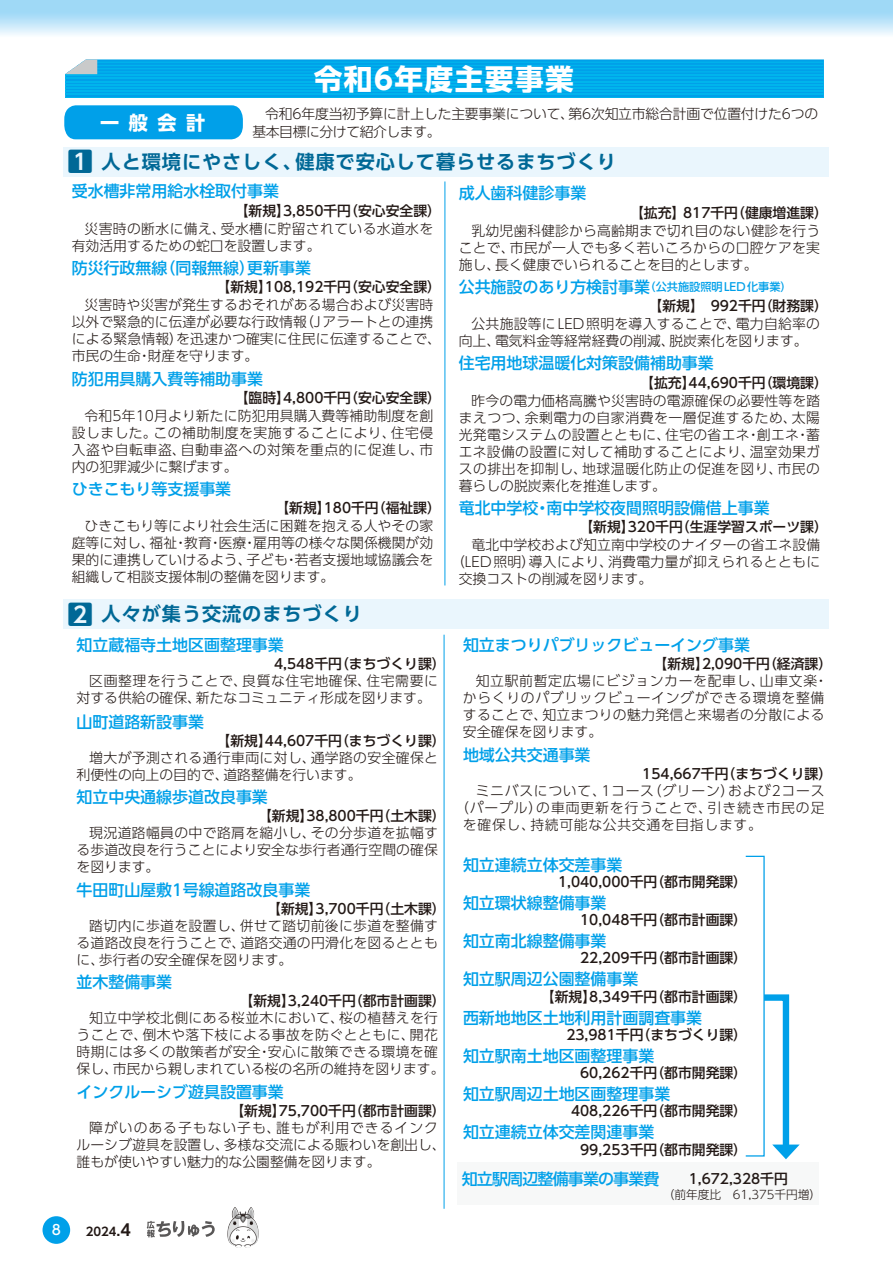
<style>
.page{position:relative;width:893px;height:1263px;background:#fff}
.page>*{position:absolute;margin:0;border:0;box-sizing:border-box;transform-origin:0 0}
.t1{font:700 28.65px "UD Shin Go Pro";letter-spacing:.05em;color:#fff}
.t2{font:700 19.2px "UD Shin Go Pro De";letter-spacing:.05em;color:#006896}
.t3{font:700 19.2px "UD Shin Go Pro";color:#fff}
.t4{font:500 15.9px "UD Shin Go Pro";color:#00a0e9}
.t5{font:500 15.9px "UD Shin Go Pro";letter-spacing:-.05em;color:#00a0e9}
.t6{font:300 13.8px/17px "UD Shin Go Pro";letter-spacing:.01em;color:#221815}
.t7{font:500 13.8px "UD Shin Go Pro";color:#221815}
.t8{font:300 13.8px/17px "UD Shin Go Pro";letter-spacing:.05em;color:#221815}
.t9{font:300 13.8px/18.1px "UD Shin Go Pro";letter-spacing:-.015em;color:#221815}
.t10{font:300 13.8px "UD Shin Go Pro";letter-spacing:.065em;color:#221815}
.t11{font:500 13.8px "UD Shin Go Pro";color:#fff}
.t12{font:300 11.7px "UD Shin Go Pro";color:#221815}
.t13{font:700 11.7px "UD Shin Go Pro De";color:#221815}
.t14{font:500 11.1px "UD Shin Go Pro";color:#00a0e9}
.s1{font-size:25.5px}
.s2{font-size:13.8px}
.s3{font-size:15.9px}
.s4{font-size:13.8px;color:#221815}
</style>
<div class="page">
<div style="left:43px;top:1216px;width:27px;height:28px;background:#00a0e9;border-radius:50%"></div>
<svg style="left:147px;top:1221px;width:68px;height:16px"></svg>
<svg style="left:238px;top:1207px;width:13px;height:7px"></svg>
<svg style="left:0;top:0;width:893px;height:35px;background:#b8e2f8"></svg>
<svg style="left:65px;top:60px;width:759px;height:38px;background:#03abea"></svg>
<div style="left:63px;top:147px;width:766px;height:30px;background:#eaf6fd"></div>
<div style="left:63px;top:599px;width:766px;height:30px;background:#eaf6fd"></div>
<hr style="left:444px;top:635px;width:1px;height:574px;background:#00a0e9">
<hr style="left:444px;top:181px;width:1px;height:404px;background:#00a0e9">
<div style="left:458px;top:1162px;width:361px;height:43px;background:#f7f8f8"></div>
<svg style="left:758px;top:991px;width:42px;height:168px"></svg>
<div style="left:64px;top:105px;width:179px;height:34px;background:#00a0e9"></div>
<h2 class="t3" style="left:100px;top:107px;width:107px">一般会計</h2>
<h1 class="t1" style="left:314px;top:56px;width:262px">令和6年度主要事業</h1>
<p class="t9" style="left:252px;top:104px;width:567px;text-indent:13px">令和6年度当初予算に計上した主要事業について、第6次知立市総合計画で位置付けた6つの基本目標に分けて紹介します。</p>
<h2 class="t2" style="left:68px;top:146px;width:550px"><span class="s1">1</span> 人と環境にやさしく、健康で安心して暮らせるまちづくり</h2>
<p class="t4" style="left:72px;top:178px;width:209px">受水槽非常用給水栓取付事業</p>
<p class="t7" style="left:235px;top:199px;width:208px">【新規】3,850千円（安心安全課）</p>
<p class="t6" style="left:72px;top:219px;width:363px;text-indent:13px">災害時の断水に備え、受水槽に貯留されている水道水を有効活用するための蛇口を設置します。</p>
<p class="t4" style="left:72px;top:255px;width:241px">防災行政無線（同報無線）更新事業</p>
<p class="t7" style="left:217px;top:276px;width:226px">【新規】108,192千円（安心安全課）</p>
<p class="t6" style="left:72px;top:296px;width:371px;text-indent:13px">災害時や災害が発生するおそれがある場合および災害時以外で緊急的に伝達が必要な行政情報（Jアラートとの連携による緊急情報）を迅速かつ確実に住民に伝達することで、市民の生命・財産を守ります。</p>
<p class="t4" style="left:72px;top:366px;width:193px">防犯用具購入費等補助事業</p>
<p class="t7" style="left:235px;top:386px;width:208px">【臨時】4,800千円（安心安全課）</p>
<p class="t6" style="left:72px;top:406px;width:363px;text-align:justify;text-indent:13px">令和5年10月より新たに防犯用具購入費等補助制度を創設しました。この補助制度を実施することにより、住宅侵入盗や自転車盗、自動車盗への対策を重点的に促進し、市内の犯罪減少に繋げます。</p>
<p class="t4" style="left:72px;top:476px;width:161px">ひきこもり等支援事業</p>
<p class="t7" style="left:275px;top:497px;width:167px">【新規】180千円（福祉課）</p>
<p class="t6" style="left:72px;top:517px;width:363px;text-align:justify;text-indent:13px">ひきこもり等により社会生活に困難を抱える人やその家庭等に対し、福祉・教育・医療・雇用等の様々な関係機関が効果的に連携していけるよう、子ども・若者支援地域協議会を組織して相談支援体制の整備を図ります。</p>
<h2 class="t2" style="left:68px;top:598px;width:296px"><span class="s1">2</span> 人々が集う交流のまちづくり</h2>
<p class="t4" style="left:77px;top:632px;width:209px">知立蔵福寺土地区画整理事業</p>
<p class="t7" style="left:274px;top:653px;width:173px">4,548千円（まちづくり課）</p>
<p class="t6" style="left:77px;top:672px;width:363px;text-indent:13px">区画整理を行うことで、良質な住宅地確保、住宅需要に対する供給の確保、新たなコミュニティ形成を図ります。</p>
<p class="t4" style="left:77px;top:709px;width:129px">山町道路新設事業</p>
<p class="t7" style="left:217px;top:729px;width:231px">【新規】44,607千円（まちづくり課）</p>
<p class="t6" style="left:77px;top:749px;width:363px;text-indent:13px">増大が予測される通行車両に対し、通学路の安全確保と利便性の向上の目的で、道路整備を行います。</p>
<p class="t4" style="left:77px;top:784px;width:193px">知立中央通線歩道改良事業</p>
<p class="t7" style="left:258px;top:805px;width:189px">【新規】38,800千円（土木課）</p>
<p class="t6" style="left:77px;top:824px;width:363px;text-align:justify;text-indent:13px">現況道路幅員の中で路肩を縮小し、その分歩道を拡幅する歩道改良を行うことにより安全な歩行者通行空間の確保を図ります。</p>
<p class="t4" style="left:77px;top:876px;width:235px">牛田町山屋敷1号線道路改良事業</p>
<p class="t7" style="left:267px;top:897px;width:180px">【新規】3,700千円（土木課）</p>
<p class="t6" style="left:77px;top:917px;width:363px;text-align:justify;text-indent:13px">踏切内に歩道を設置し、併せて踏切前後に歩道を整備する道路改良を行うことで、道路交通の円滑化を図るとともに、歩行者の安全確保を図ります。</p>
<p class="t4" style="left:77px;top:969px;width:97px">並木整備事業</p>
<p class="t7" style="left:240px;top:990px;width:208px">【新規】3,240千円（都市計画課）</p>
<p class="t6" style="left:77px;top:1009px;width:369px;text-align:center">知立中学校北側にある桜並木において、桜の植替えを行<br>うことで、倒木や落下枝による事故を防ぐとともに、開花時期には多くの散策者が安全・安心に散策できる環境を確保し、市民から親しまれている桜の名所の維持を図ります。</p>
<p class="t4" style="left:77px;top:1078px;width:209px">インクルーシブ遊具設置事業</p>
<p class="t7" style="left:230px;top:1099px;width:217px">【新規】75,700千円（都市計画課）</p>
<p class="t6" style="left:77px;top:1119px;width:371px;text-indent:13px">障がいのある子もない子も、誰もが利用できるインクルーシブ遊具を設置し、多様な交流による賑わいを創出し、誰もが使いやすい魅力的な公園整備を図ります。</p>
<p class="t11" style="left:52px;top:1218px;width:11px">8</p>
<p class="t13" style="left:86px;top:1222px;width:47px">2024<span class="s2">.</span><span class="s3">4</span></p>
<p class="t4" style="left:459px;top:180px;width:129px">成人歯科健診事業</p>
<p class="t7" style="left:630px;top:201px;width:199px">【拡充】817千円（健康増進課）</p>
<p class="t6" style="left:459px;top:222px;width:363px;text-align:justify;text-indent:13px">乳幼児歯科健診から高齢期まで切れ目のない健診を行うことで、市民が一人でも多く若いころからの口腔ケアを実施し、長く健康でいられることを目的とします。</p>
<p class="t14" style="left:459px;top:278px;width:334px"><span class="s3">公共施設のあり方検討事業</span>（公共施設照明LED化事業）</p>
<p class="t7" style="left:648px;top:295px;width:181px">【新規】　992千円（財務課）</p>
<p class="t6" style="left:459px;top:315px;width:363px;text-indent:13px">公共施設等にLED照明を導入することで、電力自給率の向上、電気料金等経常経費の削減、脱炭素化を図ります。</p>
<p class="t4" style="left:459px;top:350px;width:257px">住宅用地球温暖化対策設備補助事業</p>
<p class="t7" style="left:640px;top:371px;width:189px">【拡充】44,690千円（環境課）</p>
<p class="t6" style="left:459px;top:392px;width:363px;text-align:justify;text-indent:13px">昨今の電力価格高騰や災害時の電源確保の必要性等を踏まえつつ、余剰電力の自家消費を一層促進するため、太陽光発電システムの設置とともに、住宅の省エネ・創エネ・蓄エネ設備の設置に対して補助することにより、温室効果ガスの排出を抑制し、地球温暖化防止の促進を図り、市民の暮らしの脱炭素化を推進します。</p>
<p class="t4" style="left:459px;top:495px;width:312px">竜北中学校・南中学校夜間照明設備借上事業</p>
<p class="t7" style="left:579px;top:516px;width:250px">【新規】320千円（生涯学習スポーツ課）</p>
<p class="t6" style="left:471px;top:536px;width:350px">竜北中学校および知立南中学校のナイターの省エネ設備</p>
<p class="t6" style="left:451px;top:553px;width:371px">（LED照明）導入により、消費電力量が抑えられるとともに</p>
<p class="t6" style="left:459px;top:570px;width:195px">交換コストの削減を図ります。</p>
<p class="t4" style="left:463px;top:632px;width:289px">知立まつりパブリックビューイング事業</p>
<p class="t7" style="left:654px;top:653px;width:180px">【新規】2,090千円（経済課）</p>
<p class="t8" style="left:463px;top:672px;width:366px;text-indent:13px">知立駅前暫定広場にビジョンカーを配車し、山車文楽・からくりのパブリックビューイングができる環境を整備することで、知立まつりの魅力発信と来場者の分散による安全確保を図ります。</p>
<p class="t4" style="left:463px;top:741px;width:129px">地域公共交通事業</p>
<p class="t7" style="left:642px;top:762px;width:191px">154,667千円（まちづくり課）</p>
<p class="t8" style="left:476px;top:782px;width:350px">ミニバスについて、1コース（グリーン）および2コース</p>
<p class="t10" style="left:455px;top:796px;width:371px">（パープル）の車両更新を行うことで、引き続き市民の足</p>
<p class="t8" style="left:463px;top:816px;width:300px">を確保し、持続可能な公共交通を目指します。</p>
<p class="t4" style="left:463px;top:851px;width:161px">知立連続立体交差事業</p>
<p class="t7" style="left:558px;top:870px;width:191px">1,040,000千円（都市開発課）</p>
<p class="t4" style="left:463px;top:890px;width:145px">知立環状線整備事業</p>
<p class="t7" style="left:580px;top:908px;width:168px">10,048千円（都市計画課）</p>
<p class="t4" style="left:463px;top:928px;width:145px">知立南北線整備事業</p>
<p class="t7" style="left:580px;top:947px;width:168px">22,209千円（都市計画課）</p>
<p class="t4" style="left:463px;top:966px;width:177px">知立駅周辺公園整備事業</p>
<p class="t7" style="left:541px;top:985px;width:208px">【新規】8,349千円（都市計画課）</p>
<p class="t4" style="left:463px;top:1005px;width:241px">西新地地区土地利用計画調査事業</p>
<p class="t7" style="left:566px;top:1023px;width:182px">23,981千円（まちづくり課）</p>
<p class="t4" style="left:463px;top:1043px;width:193px">知立駅南土地区画整理事業</p>
<p class="t7" style="left:580px;top:1062px;width:168px">60,262千円（都市開発課）</p>
<p class="t4" style="left:463px;top:1081px;width:209px">知立駅周辺土地区画整理事業</p>
<p class="t7" style="left:571px;top:1100px;width:178px">408,226千円（都市開発課）</p>
<p class="t4" style="left:463px;top:1119px;width:193px">知立連続立体交差関連事業</p>
<p class="t7" style="left:580px;top:1138px;width:168px">99,253千円（都市開発課）</p>
<p class="t5" style="left:462px;top:1166px;width:328px">知立駅周辺整備事業の事業費 <span class="s4">　1,672,328千円</span></p>
<p class="t12" style="left:663px;top:1185px;width:160px">（前年度比　61,375千円増）</p>
</div>
